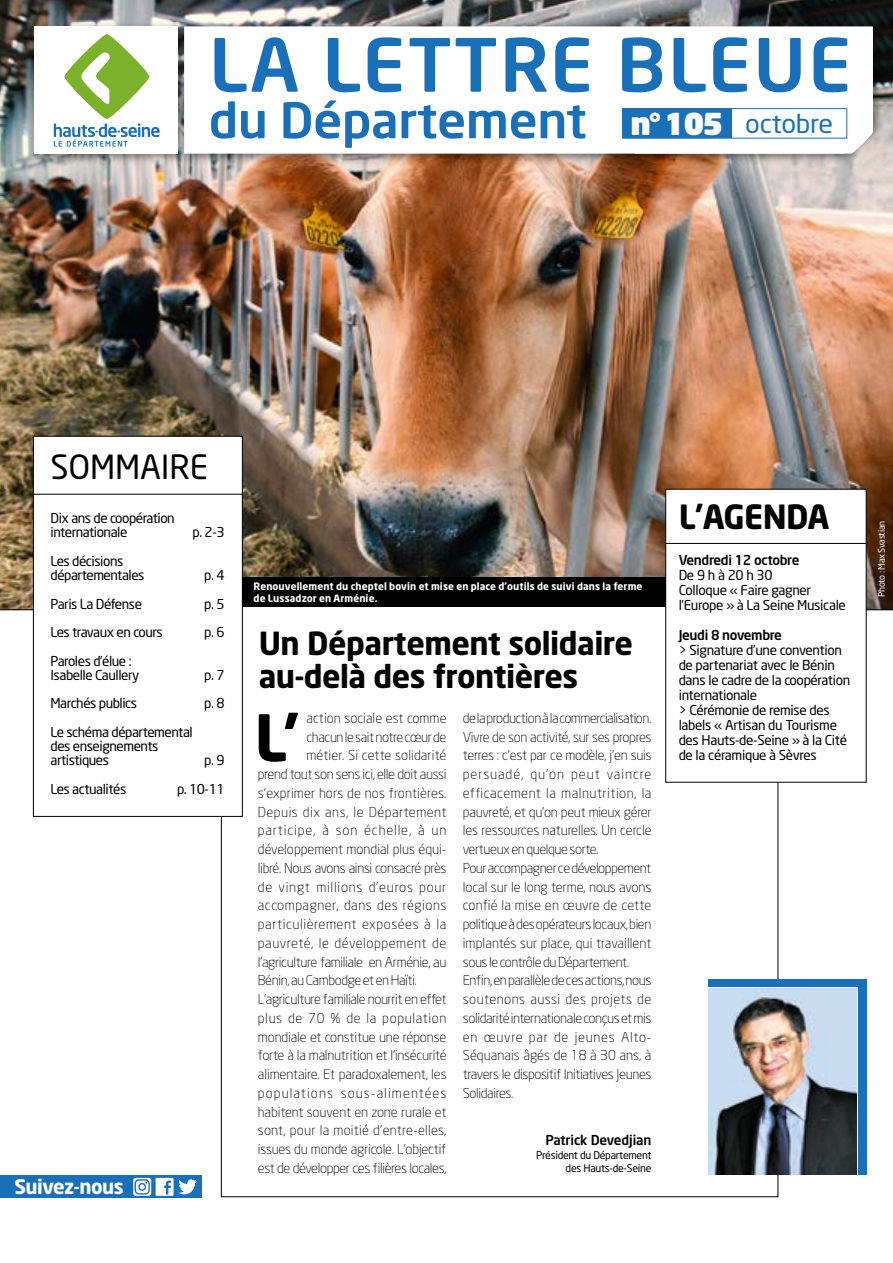
<style>
.page{position:relative;width:893px;height:1263px;background:#fff}
.page>*{position:absolute;margin:0;border:0;box-sizing:border-box;transform-origin:0 0}
.t1{font:500 72.45px "Neo Sans";letter-spacing:.025em;color:#1a70b8;scale:1.05 1}
.t2{font:700 63.15px "Neo Sans";color:#000}
.t3{font:500 48.45px "Neo Sans";letter-spacing:-.01em;color:#1a70b8;scale:1.05 1}
.t4{font:33px "Neo Sans";letter-spacing:-.005em;color:#000}
.t5{font:700 33px "Neo Sans";letter-spacing:-.02em;color:#000}
.t6{font:700 31.5px/33px "Neo Sans";letter-spacing:-.015em;color:#000}
.t7{font:700 19.8px "Neo Sans";letter-spacing:-.025em;color:#fff}
.t8{font:300 13.5px/18.8px "Neo Sans";letter-spacing:-.02em;color:#000}
.t9{font:13.5px/15px "Neo Sans";letter-spacing:-.035em;color:#000}
.t10{font:300 13.5px "Neo Sans";letter-spacing:.04em;color:#000}
.t11{font:300 13.5px "Neo Sans";letter-spacing:.035em;color:#000}
.t12{font:500 13.5px "Neo Sans";letter-spacing:-.025em;color:#000}
.t13{font:300 13.5px "Neo Sans";letter-spacing:.015em;color:#000}
.t14{font:300 13.5px "Neo Sans";letter-spacing:.01em;color:#000}
.t15{font:300 13.5px "Neo Sans";letter-spacing:.055em;color:#000}
.t16{font:300 13.5px "Neo Sans";letter-spacing:.08em;color:#000}
.t17{font:300 13.5px "Neo Sans";letter-spacing:.06em;color:#000}
.t18{font:300 13.5px "Neo Sans";letter-spacing:.005em;color:#000}
.t19{font:300 13.5px "Neo Sans";letter-spacing:.045em;color:#000}
.t20{font:300 13.5px "Neo Sans";color:#000}
.t21{font:10.5px/13.5px "Neo Sans";letter-spacing:-.025em;color:#000;text-align:right}
.t22{font:700 10.05px/12px "Neo Sans";letter-spacing:.01em;color:#fff}
.t23{font:9px "Neo Sans";letter-spacing:-.025em;color:#fff}
.s1{font-weight:900;font-size:30px;color:#fff}
.s2{font-weight:400;font-size:25.65px}
</style>
<div class="page">
<img style="left:0;top:0;width:893px;height:610px">
<div style="left:221px;top:594px;width:557px;height:603px;background:#fff;border:1px solid #000"></div>
<div style="left:33px;top:436px;width:210px;height:381px;background:#fff;border:1px solid #000"></div>
<hr style="left:33px;top:494px;width:210px;height:1px;background:#000">
<div style="left:665px;top:489px;width:201px;height:293px;background:#fff"></div>
<hr style="left:665px;top:543px;width:201px;height:1px;background:#000">
<div style="left:242px;top:577px;width:424px;height:30px;background:#000"></div>
<svg style="left:708px;top:979px;width:159px;height:196px;fill:#1a70b8"></svg>
<img style="left:708px;top:989px;width:149px;height:186px">
<div style="left:0;top:1176px;width:202px;height:22px;background:#1a70b8"></div>
<svg style="left:133px;top:1178px;width:64px;height:18px"></svg>
<div style="left:28px;top:20px;width:162px;height:146px;background:#000;opacity:.5"></div>
<div style="left:34px;top:26px;width:144px;height:128px;background:#fff"></div>
<svg style="left:54px;top:34px;width:106px;height:113px"></svg>
<div style="left:178px;top:20px;width:707px;height:146px;background:#000;opacity:.5"></div>
<svg style="left:184px;top:26px;width:689px;height:128px"></svg>
<svg style="left:635px;top:94px;width:238px;height:60px"></svg>
<div style="left:622px;top:108px;width:225px;height:30px;border:1px solid #1a70b8"></div>
<div style="left:622px;top:108px;width:109px;height:30px;background:#1a70b8"></div>
<h1 class="t1" style="left:209px;top:19px;width:614px">LA LETTRE BLEUE</h1>
<h3 class="t3" style="left:209px;top:90px;width:596px">du Département <span class="s1">n° 105</span> <span class="s2">octobre</span></h3>
<h3 class="t4" style="left:51px;top:446px;width:159px">SOMMAIRE</h3>
<p class="t9" style="left:51px;top:511px;width:126px;line-height:14.2px">Dix ans de coopération internationale</p>
<p class="t9" style="left:193px;top:525px;width:33px">p. 2-3</p>
<p class="t9" style="left:51px;top:553px;width:95px;line-height:14.2px">Les décisions départementales</p>
<p class="t9" style="left:204px;top:567px;width:22px">p. 4</p>
<p class="t9" style="left:51px;top:596px;width:93px">Paris La Défense</p>
<p class="t9" style="left:204px;top:596px;width:22px">p. 5</p>
<p class="t9" style="left:51px;top:624px;width:114px">Les travaux en cours</p>
<p class="t9" style="left:204px;top:624px;width:22px">p. 6</p>
<p class="t9" style="left:51px;top:653px;width:90px;line-height:14.2px">Paroles d’élue :<br>Isabelle Caullery</p>
<p class="t9" style="left:204px;top:667px;width:22px">p. 7</p>
<p class="t9" style="left:51px;top:696px;width:88px">Marchés publics</p>
<p class="t9" style="left:204px;top:696px;width:22px">p. 8</p>
<p class="t9" style="left:51px;top:724px;width:144px;line-height:14.2px">Le schéma départemental des enseignements artistiques</p>
<p class="t9" style="left:204px;top:753px;width:22px">p. 9</p>
<p class="t9" style="left:51px;top:781px;width:77px">Les actualités</p>
<p class="t9" style="left:177px;top:781px;width:49px">p. 10-11</p>
<h3 class="t7" style="left:14px;top:1174px;width:111px">Suivez-nous</h3>
<p class="t22" style="left:254px;top:580px;width:390px">Renouvellement du cheptel bovin et mise en place d'outils de suivi dans la ferme de Lussadzor en Arménie.</p>
<h3 class="t6" style="left:259px;top:626px;width:376px">Un Département solidaire au-delà des frontières</h3>
<h2 class="t2" style="left:254px;top:697px;width:47px">L’</h2>
<p class="t20" style="left:306px;top:710px;width:142px">action sociale est comme</p>
<p class="t8" style="left:306px;top:727px;width:142px">chacun le sait notre cœur de</p>
<p class="t18" style="left:306px;top:747px;width:141px">métier. Si cette solidarité</p>
<p class="t8" style="left:258px;top:765px;width:190px">prend tout son sens ici, elle doit aussi</p>
<p class="t14" style="left:258px;top:785px;width:190px">s’exprimer hors de nos frontières.</p>
<p class="t11" style="left:258px;top:804px;width:190px">Depuis dix ans, le Département</p>
<p class="t17" style="left:258px;top:822px;width:190px">participe, à son échelle, à un</p>
<p class="t8" style="left:258px;top:840px;width:190px">développement mondial plus équi-</p>
<p class="t8" style="left:258px;top:858px;width:190px">libré. Nous avons ainsi consacré près</p>
<p class="t15" style="left:258px;top:879px;width:190px">de vingt millions d’euros pour</p>
<p class="t11" style="left:258px;top:897px;width:190px">accompagner, dans des régions</p>
<p class="t10" style="left:258px;top:916px;width:190px">particulièrement exposées à la</p>
<p class="t10" style="left:258px;top:935px;width:190px">pauvreté, le développement de</p>
<p class="t8" style="left:258px;top:952px;width:190px">l’agriculture familiale en Arménie, au</p>
<p class="t8" style="left:258px;top:971px;width:160px">Bénin, au Cambodge et en Haïti.</p>
<p class="t8" style="left:258px;top:990px;width:190px">L’agriculture familiale nourrit en effet</p>
<p class="t19" style="left:258px;top:1010px;width:190px">plus de 70 % de la population</p>
<p class="t8" style="left:258px;top:1027px;width:190px">mondiale et constitue une réponse</p>
<p class="t8" style="left:258px;top:1046px;width:190px">forte à la malnutrition et l’insécurité</p>
<p class="t8" style="left:258px;top:1065px;width:190px">alimentaire. Et paradoxalement, les</p>
<p class="t16" style="left:258px;top:1085px;width:190px">populations sous-alimentées</p>
<p class="t8" style="left:258px;top:1102px;width:190px">habitent souvent en zone rurale et</p>
<p class="t13" style="left:258px;top:1122px;width:190px">sont, pour la moitié d’entre-elles,</p>
<p class="t8" style="left:258px;top:1140px;width:190px">issues du monde agricole. L’objectif</p>
<p class="t8" style="left:258px;top:1158px;width:190px">est de développer ces filières locales,</p>
<p class="t8" style="left:463px;top:708px;width:190px">de la production à la commercialisation.<br>Vivre de son activité, sur ses propres terres : c’est par ce modèle, j’en suis persuadé, qu’on peut vaincre efficacement la malnutrition, la pauvreté, et qu’on peut mieux gérer les ressources naturelles. Un cercle vertueux en quelque sorte.<br>Pour accompagner ce développement local sur le long terme, nous avons confié la mise en œuvre de cette politique à des opérateurs locaux, bien implantés sur place, qui travaillent sous le contrôle du Département.<br>Enfin, en parallèle de ces actions, nous soutenons aussi des projets de solidarité internationale conçus et mis en œuvre par de jeunes Alto-Séquanais âgés de 18 à 30 ans, à travers le dispositif Initiatives Jeunes Solidaires.</p>
<p class="t12" style="left:545px;top:1132px;width:108px">Patrick Devedjian</p>
<p class="t21" style="left:536px;top:1148px;width:117px">Président du Département des Hauts-de-Seine</p>
<h3 class="t5" style="left:679px;top:495px;width:152px">L’AGENDA</h3>
<p class="t12" style="left:679px;top:552px;width:122px">Vendredi 12 octobre</p>
<p class="t9" style="left:679px;top:567px;width:169px">De 9 h à 20 h 30<br>Colloque « Faire gagner l’Europe » à La Seine Musicale</p>
<p class="t12" style="left:679px;top:627px;width:105px">Jeudi 8 novembre</p>
<p class="t9" style="left:679px;top:642px;width:173px">&gt; Signature d’une convention de partenariat avec le Bénin dans le cadre de la coopération internationale<br>&gt; Cérémonie de remise des labels « Artisan du Tourisme des Hauts-de-Seine » à la Cité de la céramique à Sèvres</p>
<p class="t23" style="left:876px;top:597px;width:78px;rotate:-90deg">Photo : Max Svastian</p>
</div>
